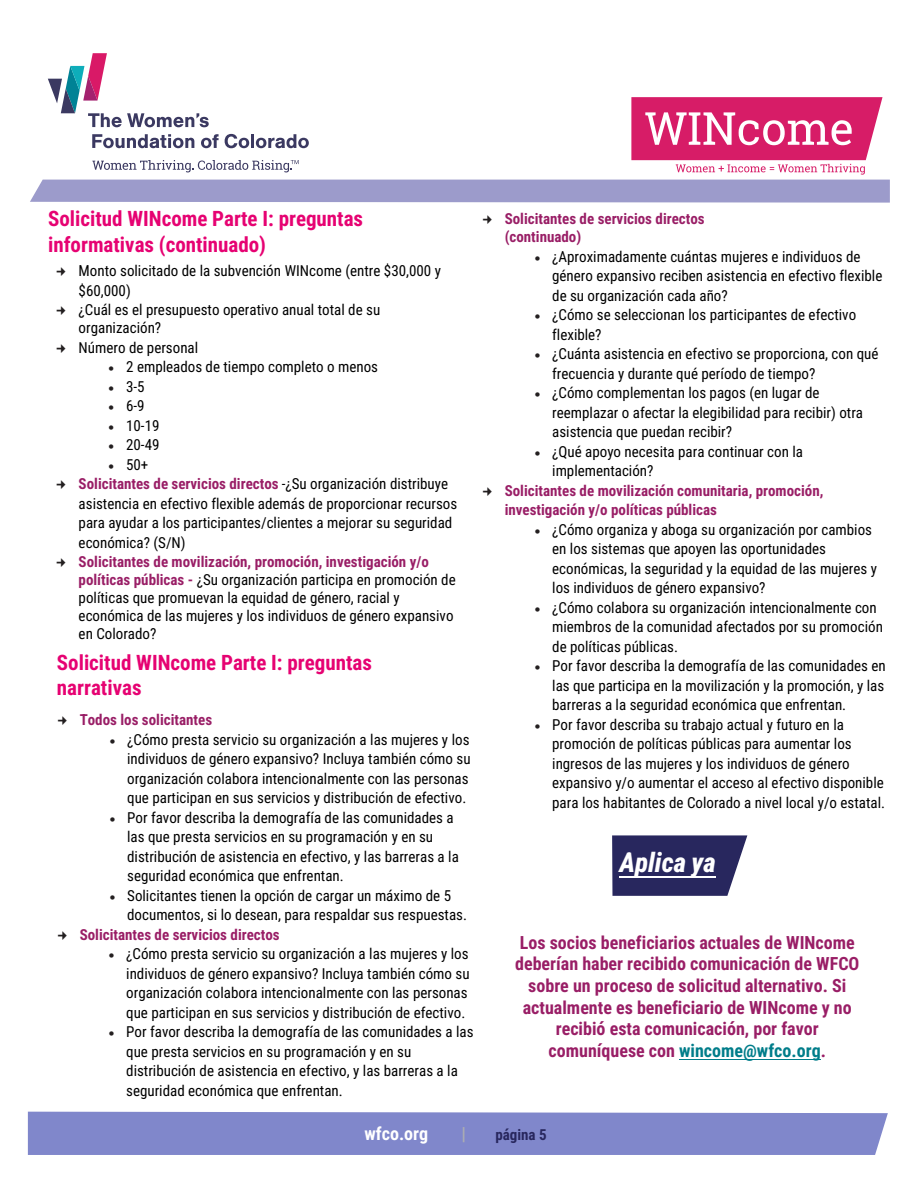
<style>
.page{position:relative;width:918px;height:1188px;background:#fff}
.page>*{position:absolute;margin:0;border:0;box-sizing:border-box;transform-origin:0 0}
.t1{font:italic 800 27px "Roboto Condensed";color:#fff}
.t2{font:700 21px/25.2px "Roboto Condensed";color:#e60272}
.t3{font:700 18px/21.6px "Roboto Condensed";color:#991e66;text-align:center}
.t4{font:700 18px "Roboto Condensed";color:#fff}
.t5{font:700 18px "Roboto Condensed";color:#acadb1}
.t6{font:15px/19.5px "Roboto Condensed";color:#000}
.t7{font:700 15px/18px "Roboto Condensed";color:#991e66}
.t8{font:700 15px "Roboto Condensed";color:#28275e}
.t9{font:12px "Symbol";color:#231f20}
.s1{font-style:inherit}
.s2{color:#231f20}
.s3{font-weight:700;color:#991e66}
.s4{color:#007d8a}
</style>
<div class="page">
<svg style="left:30px;top:53px;width:860px;height:150px"></svg>
<div style="left:28px;top:1112px;width:860px;height:43px;background:#8087cb"></div>
<hr style="left:679px;top:1059px;width:142px;height:1px;background:#007d8a">
<svg style="left:612px;top:835px;width:135px;height:61px;background:#3c3b6d"></svg>
<hr style="left:620px;top:876px;width:96px;height:1px;background:#fff">
<h2 class="t2" style="left:48px;top:206px;width:317px">Solicitud WINcome Parte I: preguntas informativas <span class="s1">(continuado)</span></h2>
<p class="t6" style="left:79px;top:260px;width:364px">Monto solicitado de la subvención WINcome (entre $30,000 y $60,000)<br>¿Cuál es el presupuesto operativo anual total de su</p>
<p class="t6" style="left:79px;top:317px;width:121px">organización?<br>Número de personal</p>
<p class="t6" style="left:109px;top:356px;width:271px"><span class="s2">•</span> 2 empleados de tiempo completo o menos</p>
<p class="t6" style="left:109px;top:376px;width:38px"><span class="s2">•</span> 3-5</p>
<p class="t6" style="left:109px;top:395px;width:38px"><span class="s2">•</span> 6-9</p>
<p class="t6" style="left:109px;top:415px;width:52px"><span class="s2">•</span> 10-19</p>
<p class="t6" style="left:109px;top:434px;width:52px"><span class="s2">•</span> 20-49</p>
<p class="t6" style="left:79px;top:454px;width:380px;text-indent:30px"><span class="s2">•</span> 50+<br><span class="s3">Solicitantes de servicios directos</span> -¿Su organización distribuye asistencia en efectivo flexible además de proporcionar recursos para ayudar a los participantes/clientes a mejorar su seguridad económica? (S/N)</p>
<p class="t6" style="left:79px;top:552px;width:379px;line-height:18px"><span class="s3">Solicitantes de movilización, promoción, investigación y/o políticas públicas</span> <span class="s3">-</span> ¿Su organización participa en promoción de políticas que promuevan la equidad de género, racial y económica de las mujeres y los individuos de género expansivo en Colorado?</p>
<h2 class="t2" style="left:57px;top:649px;width:317px">Solicitud WINcome Parte I: <span class="s1">preguntas narrativas</span></h2>
<p class="t7" style="left:80px;top:710px;width:134px"><span class="s1">Todos los s</span>olicitantes</p>
<p class="t6" style="left:127px;top:729px;width:345px;text-indent:-18px"><span class="s2">•</span> ¿Cómo presta servicio su organización a las mujeres y los individuos de género expansivo? Incluya también cómo su organización colabora intencionalmente con las personas que participan en sus servicios y distribución de efectivo.</p>
<p class="t6" style="left:127px;top:807px;width:333px;text-indent:-18px"><span class="s2">•</span> Por favor describa la demografía de las comunidades a las que presta servicios en su programación y en su distribución de asistencia en efectivo, y las barreras a la seguridad económica que enfrentan.</p>
<p class="t6" style="left:127px;top:885px;width:341px;text-indent:-18px"><span class="s2">•</span> Solicitantes tienen la opción de cargar un máximo de 5 documentos, si lo desean, para respaldar sus respuestas.</p>
<p class="t7" style="left:80px;top:925px;width:202px">Solicitantes de servicios directos</p>
<p class="t6" style="left:126px;top:943px;width:345px;text-indent:-18px"><span class="s2">•</span> ¿Cómo presta servicio su organización a las mujeres y los individuos de género expansivo? Incluya también cómo su organización colabora intencionalmente con las personas que participan en sus servicios y distribución de efectivo.</p>
<p class="t6" style="left:126px;top:1021px;width:349px;text-indent:-18px"><span class="s2">•</span> Por favor describa la demografía de las comunidades a las que presta servicios en su programación y en su distribución de asistencia en efectivo, y las barreras a la seguridad económica que enfrentan.</p>
<p class="t7" style="left:505px;top:209px;width:202px">Solicitantes de servicios directos (continuado)</p>
<p class="t6" style="left:552px;top:246px;width:332px;text-indent:-18px"><span class="s2">•</span> ¿Aproximadamente cuántas mujeres e individuos de género expansivo reciben asistencia en efectivo flexible de su organización cada año?</p>
<p class="t6" style="left:552px;top:305px;width:305px;text-indent:-18px"><span class="s2">•</span> ¿Cómo se seleccionan los participantes de efectivo flexible?</p>
<p class="t6" style="left:552px;top:344px;width:328px;text-indent:-18px"><span class="s2">•</span> ¿Cuánta asistencia en efectivo se proporciona, con qué frecuencia y durante qué período de tiempo?</p>
<p class="t6" style="left:552px;top:383px;width:312px;text-indent:-18px"><span class="s2">•</span> ¿Cómo complementan los pagos (en lugar de reemplazar o afectar la elegibilidad para recibir) otra asistencia que puedan recibir?</p>
<p class="t6" style="left:552px;top:441px;width:252px;text-indent:-18px"><span class="s2">•</span> ¿Qué apoyo necesita para continuar con la implementación?</p>
<p class="t7" style="left:505px;top:480px;width:320px;line-height:19.5px">Solicitantes de movilización comunitaria, promoción, investigación y/o políticas públicas</p>
<p class="t6" style="left:552px;top:519px;width:326px;text-indent:-18px"><span class="s2">•</span> ¿Cómo organiza y aboga su organización por cambios en los sistemas que apoyen las oportunidades económicas, la seguridad y la equidad de las mujeres y los individuos de género expansivo?</p>
<p class="t6" style="left:552px;top:597px;width:332px;text-indent:-18px"><span class="s2">•</span> ¿Cómo colabora su organización intencionalmente con miembros de la comunidad afectados por su promoción de políticas públicas.</p>
<p class="t6" style="left:552px;top:656px;width:335px;text-align:justify;text-indent:-18px"><span class="s2">•</span> Por favor describa la demografía de las comunidades en las que participa en la movilización y la promoción, y las barreras a la seguridad económica que enfrentan.</p>
<p class="t6" style="left:552px;top:714px;width:334px;text-indent:-18px"><span class="s2">•</span> Por favor describa su trabajo actual y futuro en la promoción de políticas públicas para aumentar los ingresos de las mujeres y los individuos de género expansivo y/o aumentar el acceso al efectivo disponible para los habitantes de Colorado a nivel local y/o estatal.</p>
<h1 class="t1" style="left:620px;top:844px;width:98px">Aplica ya</h1>
<p class="t9" style="left:665px;top:848px;width:7px">•</p>
<p class="t3" style="left:515px;top:931px;width:346px">Los socios beneficiarios actuales de WINcome deberían haber recibido comunicación de WFCO sobre un proceso de solicitud alternativo. Si actualmente es beneficiario de WINcome y no recibió esta comunicación, <span class="s1">por favor </span>comuníquese con <span class="s4">w</span><span class="s4">income</span><span class="s4">@wfco.org</span>.</p>
<p class="t4" style="left:365px;top:1121px;width:65px">wfco.org</p>
<p class="t5" style="left:461px;top:1121px;width:6px">|</p>
<p class="t8" style="left:495px;top:1125px;width:53px">página 5</p>
</div>
